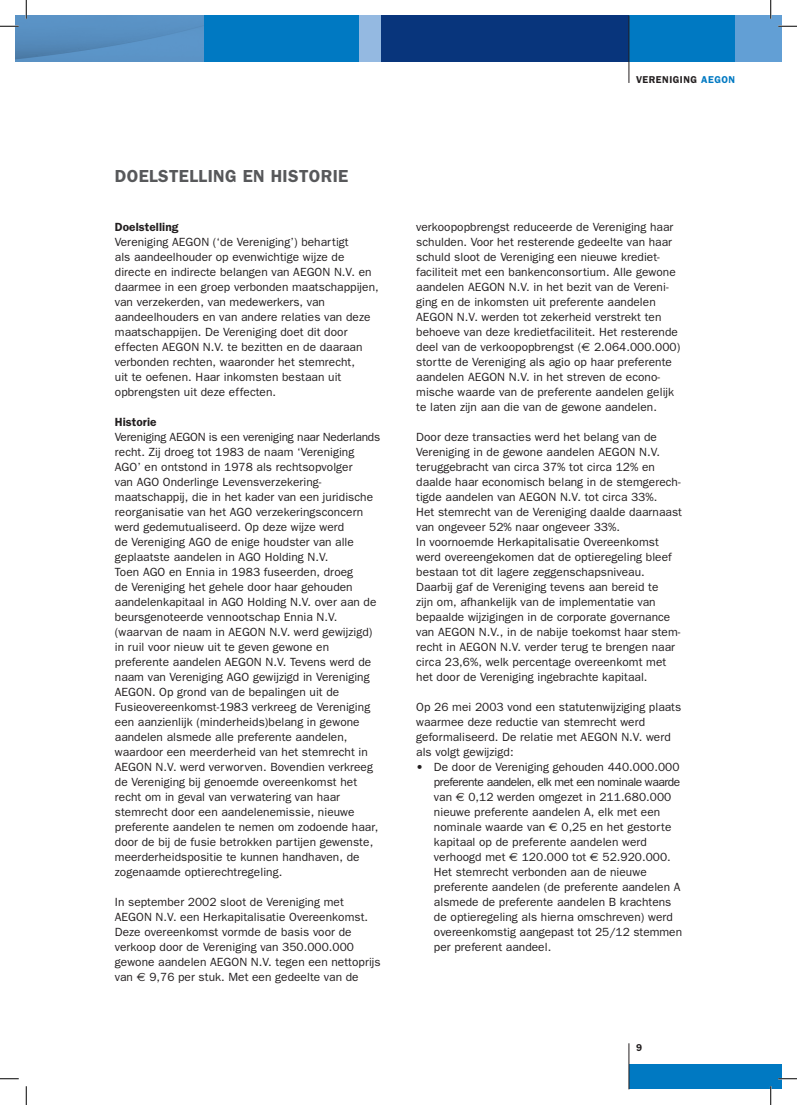
<style>
.page{position:relative;width:797px;height:1105px;background:#fff}
.page>*{position:absolute;margin:0;border:0;box-sizing:border-box;transform-origin:0 0}
.t1{font:600 17.5px "Franklin Gothic";letter-spacing:.02em;color:#57585a}
.t2{font:11.88px/15px "Franklin Gothic";letter-spacing:.005em;color:#231f20}
.t3{font:600 11.88px "Franklin Gothic";letter-spacing:.005em;color:#231f20}
.t4{font:600 10px "Franklin Gothic";letter-spacing:.05em;color:#231f20}
.s1{font-family:"Euro Sans"}
.s2{color:#0079c2}
</style>
<div class="page">
<img style="left:16px;top:16px;width:10px;height:46px">
<div style="left:26px;top:16px;width:755px;height:46px;background:#0079c2"></div>
<div style="left:629px;top:1064px;width:152px;height:25px;background:#0079c2"></div>
<div style="left:381px;top:16px;width:248px;height:46px;background:#08357c"></div>
<svg style="left:26px;top:16px;width:177px;height:46px;background:#5890c2"></svg>
<div style="left:359px;top:16px;width:22px;height:46px;background:#94b9e1"></div>
<div style="left:735px;top:16px;width:46px;height:46px;background:#629fd5"></div>
<hr style="left:628px;top:16px;width:1px;height:67px;background:#231f20">
<hr style="left:628px;top:1043px;width:1px;height:46px;background:#231f20">
<svg style="left:0;top:25px;width:19px;height:2px"></svg>
<svg style="left:778px;top:25px;width:19px;height:2px"></svg>
<svg style="left:0;top:1078px;width:19px;height:1px"></svg>
<svg style="left:778px;top:1078px;width:19px;height:1px"></svg>
<svg style="left:25px;top:0;width:2px;height:19px"></svg>
<svg style="left:25px;top:1086px;width:2px;height:19px"></svg>
<svg style="left:770px;top:0;width:1px;height:19px"></svg>
<svg style="left:770px;top:1086px;width:1px;height:19px"></svg>
<h1 class="t1" style="left:115px;top:166px;width:235px">DOELSTELLING EN HISTORIE</h1>
<p class="t3" style="left:115px;top:220px;width:65px">Doelstelling</p>
<p class="t2" style="left:115px;top:234px;width:265px">Vereniging AEGON (‘de Vereniging’) behartigt<br>als aandeelhouder op evenwichtige wijze de directe en indirecte belangen van AEGON N.V. en daarmee in een groep verbonden maatschappijen, van verzekerden, van medewerkers, van aandeelhouders en van andere relaties van deze maatschappijen. De Vereniging doet dit door effecten AEGON N.V. te bezitten en de daaraan verbonden rechten, waaronder het stemrecht,<br>uit te oefenen. Haar inkomsten bestaan uit opbrengsten uit deze effecten.</p>
<p class="t3" style="left:115px;top:415px;width:43px">Historie</p>
<p class="t2" style="left:115px;top:429px;width:267px">Vereniging AEGON is een vereniging naar Nederlands recht. Zij droeg tot 1983 de naam ‘Vereniging AGO’ en ontstond in 1978 als rechtsopvolger<br>van AGO Onderlinge Levensverzekering&shy;maatschappij, die in het kader van een juridische reorganisatie van het AGO verzekeringsconcern werd gedemutualiseerd. Op deze wijze werd<br>de Vereniging AGO de enige houdster van alle geplaatste aandelen in AGO Holding N.V.<br>Toen AGO en Ennia in 1983 fuseerden, droeg<br>de Vereniging het gehele door haar gehouden aandelenkapitaal in AGO Holding N.V. over aan de beursgenoteerde vennootschap Ennia N.V. (waarvan de naam in AEGON N.V. werd gewijzigd) in ruil voor nieuw uit te geven gewone en preferente aandelen AEGON N.V. Tevens werd de naam van Vereniging AGO gewijzigd in Vereniging AEGON. Op grond van de bepalingen uit de Fusieovereenkomst-1983 verkreeg de Vereniging een aanzienlijk (minderheids)belang in gewone aan-delen alsmede alle preferente aandelen, waardoor een meerderheid van het stemrecht in AEGON N.V. werd verworven. Bovendien verkreeg de Vereniging bij genoemde overeenkomst het recht om in geval van verwatering van haar stemrecht door een aandelenemissie, nieuwe preferente aandelen te nemen om zodoende haar, door de bij de fusie betrokken partijen gewenste, meerderheidspositie te kunnen handhaven, de zogenaamde optierechtregeling.</p>
<p class="t2" style="left:115px;top:894px;width:267px">In september 2002 sloot de Vereniging met AEGON N.V. een Herkapitalisatie Overeenkomst.<br>Deze overeenkomst vormde de basis voor de verkoop door de Vereniging van 350.000.000 gewone aandelen AEGON N.V. tegen een nettoprijs van <span class="s1">€</span> 9,76 per stuk. Met een gedeelte van de</p>
<p class="t4" style="left:636px;top:74px;width:101px">VERENIGING <span class="s2">AEGON</span></p>
<p class="t2" style="left:416px;top:219px;width:265px">verkoopopbrengst reduceerde de Vereniging haar schulden. Voor het resterende gedeelte van haar schuld sloot de Vereniging een nieuwe krediet&shy;faciliteit met een bankenconsortium. Alle gewone aandelen AEGON N.V. in het bezit van de Vereni&shy;ging en de inkomsten uit preferente aandelen AEGON N.V. werden tot zekerheid verstrekt ten behoeve van deze kredietfaciliteit. Het resterende deel van de verkoopopbrengst (<span class="s1">€</span> 2.064.000.000) stortte de Vereniging als agio op haar preferente aandelen AEGON N.V. in het streven de econo&shy;mische waarde van de preferente aandelen gelijk te laten zijn aan die van de gewone aandelen.</p>
<p class="t2" style="left:416px;top:429px;width:267px">Door deze transacties werd het belang van de Vereniging in de gewone aandelen AEGON N.V. teruggebracht van circa 37% tot circa 12% en daalde haar economisch belang in de stemgerech&shy;tigde aandelen van AEGON N.V. tot circa 33%.<br>Het stemrecht van de Vereniging daalde daarnaast van ongeveer 52% naar ongeveer 33%.<br>In voornoemde Herkapitalisatie Overeenkomst werd overeengekomen dat de optieregeling bleef bestaan tot dit lagere zeggenschapsniveau.<br>Daarbij gaf de Vereniging tevens aan bereid te<br>zijn om, afhankelijk van de implementatie van bepaalde wijzigingen in de corporate governance van AEGON N.V., in de nabije toekomst haar stem&shy;recht in AEGON N.V. verder terug te brengen naar circa 23,6%, welk percentage overeenkomt met het door de Vereniging ingebrachte kapitaal.</p>
<p class="t2" style="left:416px;top:699px;width:266px">Op 26 mei 2003 vond een statutenwijziging plaats waarmee deze reductie van stemrecht werd geformaliseerd. De relatie met AEGON N.V. werd als volgt gewijzigd:</p>
<p class="t2" style="left:434px;top:759px;width:250px;text-indent:-18px">• De door de Vereniging gehouden 440.000.000 preferente aandelen, elk met een nominale waarde van <span class="s1">€</span> 0,12 werden omgezet in 211.680.000 nieuwe preferente aandelen A, elk met een nominale waarde van <span class="s1">€</span> 0,25 en het gestorte kapitaal op de preferente aandelen werd verhoogd met <span class="s1">€</span> 120.000 tot <span class="s1">€</span> 52.920.000.<br>Het stemrecht verbonden aan de nieuwe preferente aandelen (de preferente aandelen A alsmede de preferente aandelen B krachtens de optieregeling als hierna omschreven) werd overeen- komstig aangepast tot 25/12 stemmen per preferent aandeel.</p>
</div>
